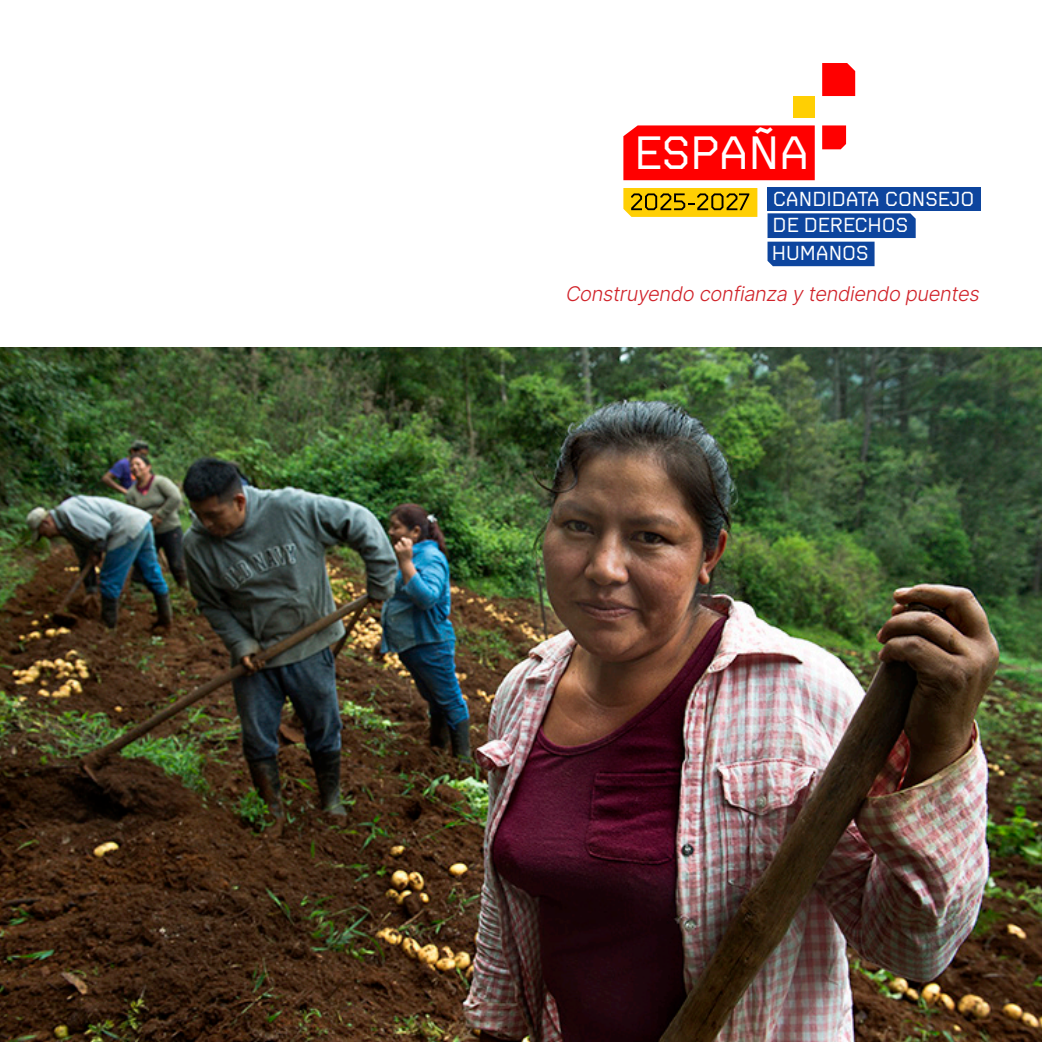
<style>
.page{position:relative;width:1042px;height:1042px;background:#fff}
.page>*{position:absolute;margin:0;border:0;box-sizing:border-box;transform-origin:0 0}
.t1{font:700 48.12px "Poligonal";color:#fff}
.t2{font:700 21px/27.5px "Poligonal";color:#fff}
.t3{font:italic 300 20.12px "Inter";color:#d1232a}
</style>
<div class="page">
<img style="left:0;top:347px;width:1042px;height:695px">
<div style="left:623px;top:125px;width:192px;height:55px;background:#f00"></div>
<div style="left:767px;top:187px;width:214px;height:23px;background:#0d459e"></div>
<svg style="left:767px;top:213px;width:148px;height:53px"></svg>
<svg style="left:822px;top:63px;width:33px;height:33px"></svg>
<div style="left:793px;top:96px;width:22px;height:22px;background:#ffcf03"></div>
<svg style="left:822px;top:125px;width:24px;height:24px"></svg>
<svg style="left:623px;top:188px;width:134px;height:29px;background:#d8af05"></svg>
<p class="t1" style="left:634px;top:123px;width:177px">ESPAÑA</p>
<p class="t2" style="left:772px;top:184px;width:204px">CANDIDATA CONSEJO<br>DE DERECHOS<br>HUMANOS</p>
<p class="t3" style="left:565px;top:280px;width:420px">Construyendo confianza y tendiendo puentes</p>
</div>
